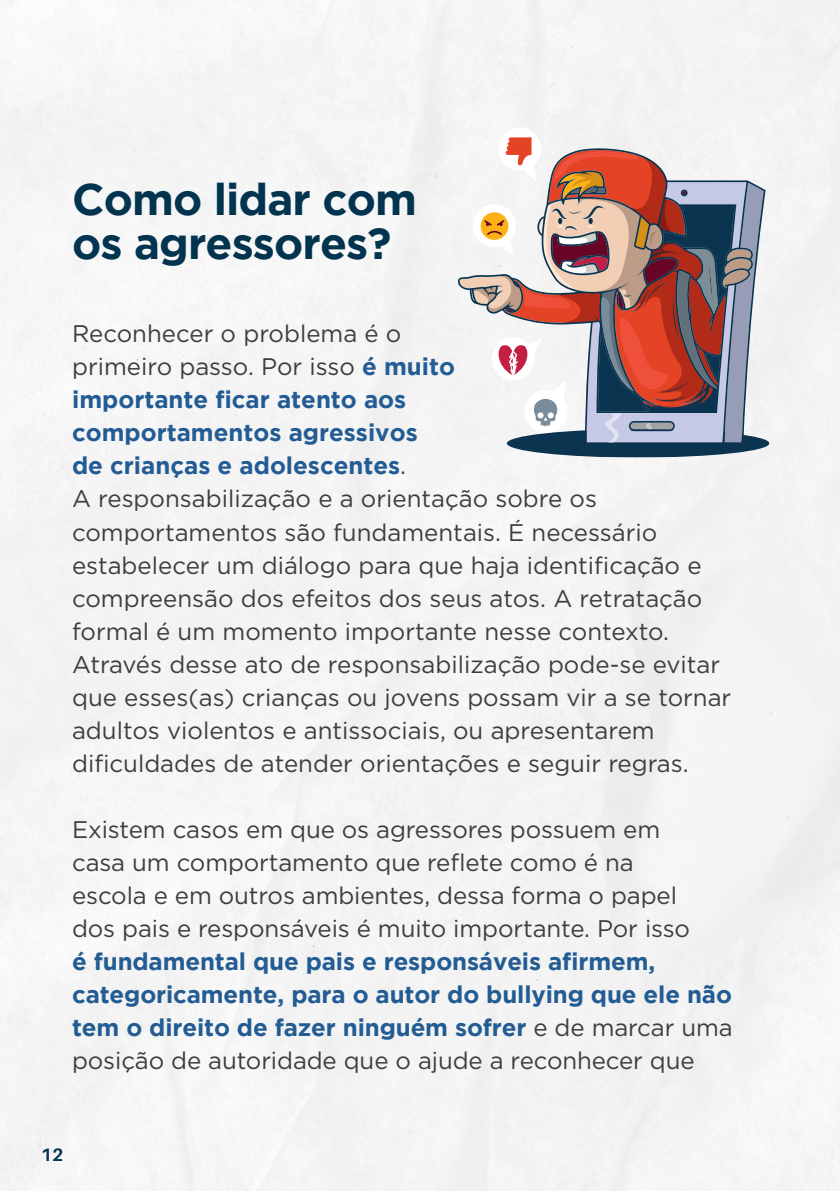
<style>
.page{position:relative;width:840px;height:1191px;background:#fff}
.page>*{position:absolute;margin:0;border:0;box-sizing:border-box;transform-origin:0 0}
.t1{font:700 44px "Gotham";letter-spacing:-.02em;color:#02344f}
.t2{font:24px/33px "Gotham";color:#3e3e3f}
.t3{font:700 18px "Aileron";color:#01344f}
.s1{font-weight:700;color:#235c94}
.s2{font-weight:700;color:#235c93}
</style>
<div class="page">
<div style="left:0;top:0;width:839px;height:1191px;background:#f4f4f4"></div>
<div style="left:506px;top:429px;width:262px;height:28px;background:#0a344f;border-radius:50%"></div>
<svg style="left:459px;top:126px;width:304px;height:317px"></svg>
<p class="t1" style="left:72px;top:174px;width:346px">Como lidar com</p>
<p class="t1" style="left:72px;top:218px;width:320px">os agressores?</p>
<p class="t2" style="left:72px;top:317px;width:660px">Reconhecer o problema é o<br>primeiro passo. Por isso <span class="s1">é muito<br>importante ficar atento aos<br>comportamentos agressivos<br>de crianças e adolescentes</span>.<br>A responsabilização e a orientação sobre os comportamentos são fundamentais. É necessário estabelecer um diálogo para que haja identificação e compreensão dos efeitos dos seus atos. A retratação formal é um momento importante nesse contexto.<br>Através desse ato de responsabilização pode-se evitar que esses(as) crianças ou jovens possam vir a se tornar adultos violentos e antissociais, ou apresentarem dificuldades de atender orientações e seguir regras.</p>
<p class="t2" style="left:72px;top:812px;width:661px">Existem casos em que os agressores possuem em<br>casa um comportamento que reflete como é na<br>escola e em outros ambientes, dessa forma o papel<br>dos pais e responsáveis é muito importante. Por isso<br><span class="s2">é fundamental que pais e responsáveis afirmem, categoricamente, para o autor do bullying que ele não tem o direito de fazer ninguém sofrer</span> e de marcar uma posição de autoridade que o ajude a reconhecer que</p>
<p class="t3" style="left:41px;top:1144px;width:24px">12</p>
</div>
